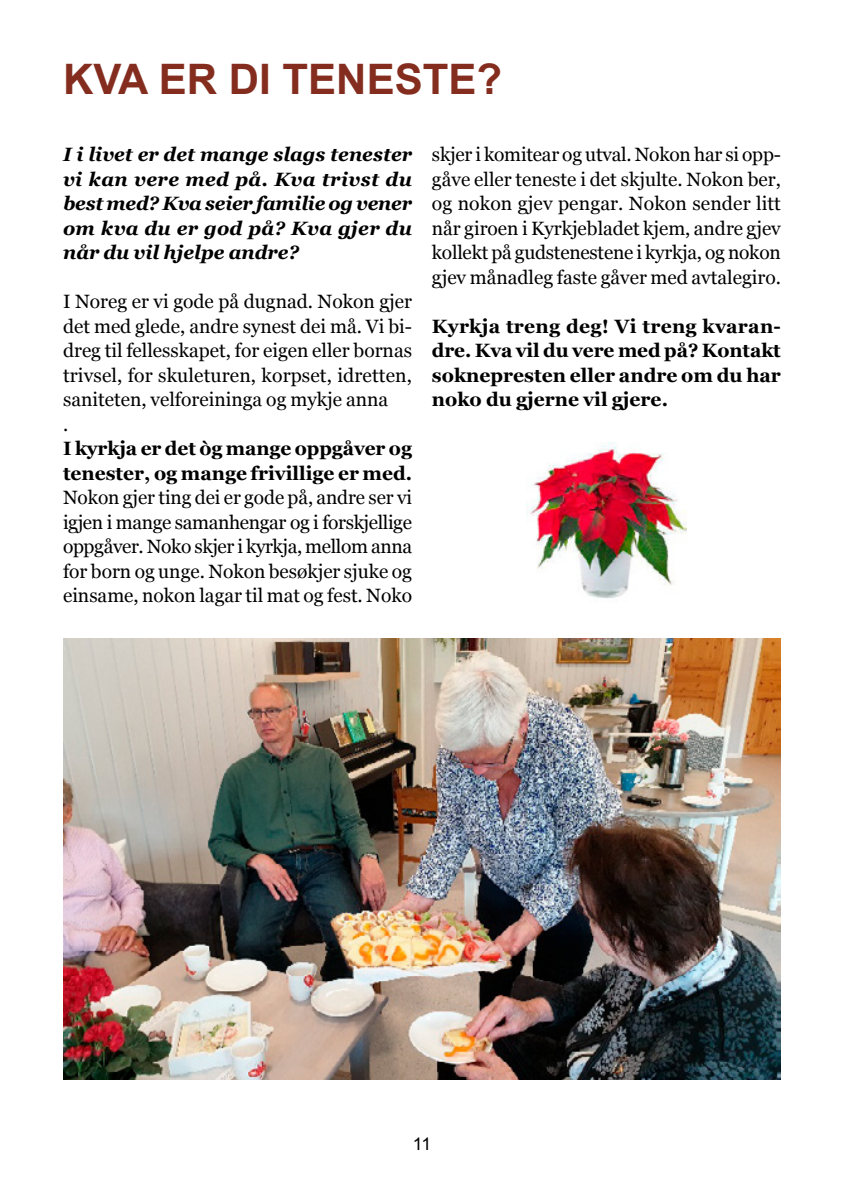
<style>
.page{position:relative;width:844px;height:1191px;background:#fff}
.page>*{position:absolute;margin:0;border:0;box-sizing:border-box;transform-origin:0 0}
.t1{font:700 42px "Arial";color:#842d1f}
.t2{font:19.25px/24.5px "Georgia";color:#000;text-align:justify}
.t3{font:700 19.25px/24.5px "Georgia";color:#000}
.t4{font:italic 700 19.25px/24.5px "Georgia";color:#000;text-align:justify}
.t5{font:17.5px "Arial";color:#000}
</style>
<div class="page">
<img style="left:63px;top:639px;width:717px;height:440px">
<img style="left:526px;top:443px;width:160px;height:156px">
<h1 class="t1" style="left:63px;top:51px;width:440px">KVA ER DI TENESTE?</h1>
<p class="t4" style="left:63px;top:141px;width:350px">I i livet er det mange slags tenester vi kan vere med på. Kva trivst du best med? Kva seier familie og vener om kva du er god på? Kva gjer du når du vil hjelpe andre?</p>
<p class="t2" style="left:63px;top:288px;width:350px;text-align:left">I Noreg er vi gode på dugnad. Nokon gjer det med glede, andre synest dei må. Vi bi&shy;dreg til fellesskapet, for eigen eller bornas trivsel, for skuleturen, korpset, idretten, saniteten, velforeininga og mykje anna<br>.</p>
<p class="t3" style="left:63px;top:435px;width:350px">I kyrkja er det òg mange oppgåver og tenester, og mange frivillige er med.</p>
<p class="t2" style="left:63px;top:484px;width:350px">Nokon gjer ting dei er gode på, andre ser vi igjen i mange samanhengar og i forskjellige oppgåver. Noko skjer i kyrkja, mellom anna for born og unge. Nokon besøkjer sjuke og einsame, nokon lagar til mat og fest. Noko</p>
<p class="t2" style="left:432px;top:141px;width:350px">skjer i komitear og utval. Nokon har si opp&shy;gåve eller teneste i det skjulte. Nokon ber, og nokon gjev pengar. Nokon sender litt når giroen i Kyrkjebladet kjem, andre gjev kollekt på gudstenestene i kyrkja, og nokon gjev månadleg faste gåver med avtalegiro.</p>
<p class="t3" style="left:432px;top:313px;width:350px;text-align:justify">Kyrkja treng deg! Vi treng kvaran&shy;dre. Kva vil du vere med på? Kontakt soknepresten eller andre om du har noko du gjerne vil gjere.</p>
<p class="t5" style="left:413px;top:1132px;width:20px">11</p>
</div>
